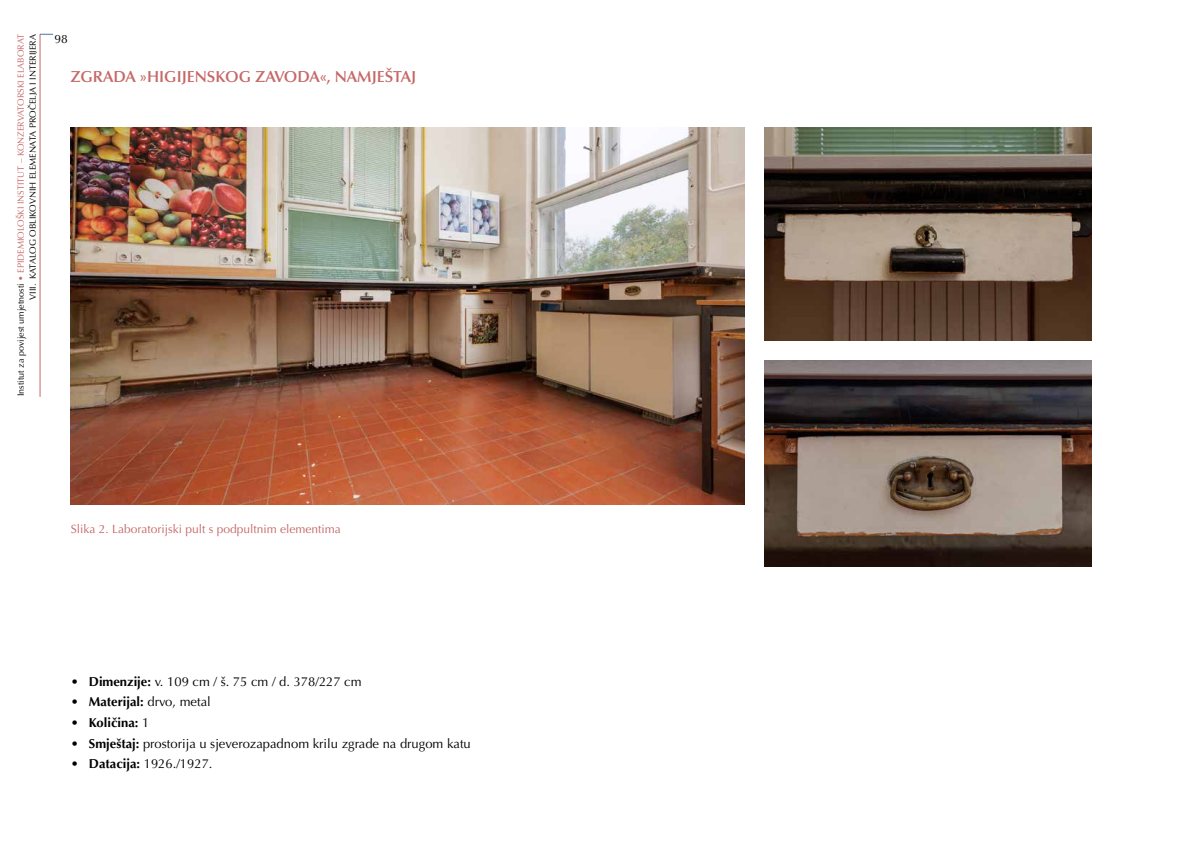
<style>
.page{position:relative;width:1191px;height:842px;background:#fff}
.page>*{position:absolute;margin:0;border:0;box-sizing:border-box;transform-origin:0 0}
.t1{font:600 16px "Optima LT Pro";color:#c56867}
.t2{font:13px "Optima LT Pro";color:#000}
.t3{font:700 13px "Optima LT Pro";color:#000}
.t4{font:12px "Optima LT Pro";color:#c56867}
.t5{font:12px "Optima LT Pro";color:#000}
.t6{font:9px/11.8px "Optima LT Pro";color:#000;text-align:right}
.s1{color:#c56867}
.s2{font-weight:700}
.s3{font-weight:400}
</style>
<div class="page">
<hr style="left:40px;top:34px;width:1px;height:363px;background:#c56867">
<svg style="left:40px;top:34px;width:13px;height:1px"></svg>
<img style="left:71px;top:128px;width:674px;height:377px">
<img style="left:764px;top:361px;width:327px;height:205px">
<img style="left:764px;top:128px;width:327px;height:213px">
<p class="t6" style="left:15px;top:396px;width:364px;rotate:-90deg">Institut za povijest umjetnosti <span class="s1">• EPIDEMIOLOŠKI INSTITUT – KONZERVATORSKI ELABORAT<br></span>VIII. KATALOG OBLIKOVNIH ELEMENATA PROČELJA I INTERIJERA</p>
<p class="t5" style="left:54px;top:31px;width:15px">98</p>
<p class="t1" style="left:71px;top:66px;width:347px">ZGRADA »HIGIJENSKOG ZAVODA«, NAMJEŠTAJ</p>
<p class="t4" style="left:71px;top:522px;width:271px">Slika 2. Laboratorijski pult s podpultnim elementima</p>
<p class="t2" style="left:71px;top:673px;width:292px">• <span class="s2">Dimenzije:</span> v. 109 cm / š. 75 cm / d. 378/227 cm</p>
<p class="t2" style="left:71px;top:694px;width:141px">• <span class="s2">Materijal:</span> drvo, metal</p>
<p class="t3" style="left:71px;top:714px;width:80px"><span class="s3">•</span> Količina: <span class="s3">1</span></p>
<p class="t2" style="left:71px;top:735px;width:401px">• <span class="s2">Smještaj:</span> prostorija u sjeverozapadnom krilu zgrade na drugom katu</p>
<p class="t2" style="left:71px;top:756px;width:143px">• <span class="s2">Datacija:</span> 1926./1927.</p>
</div>
